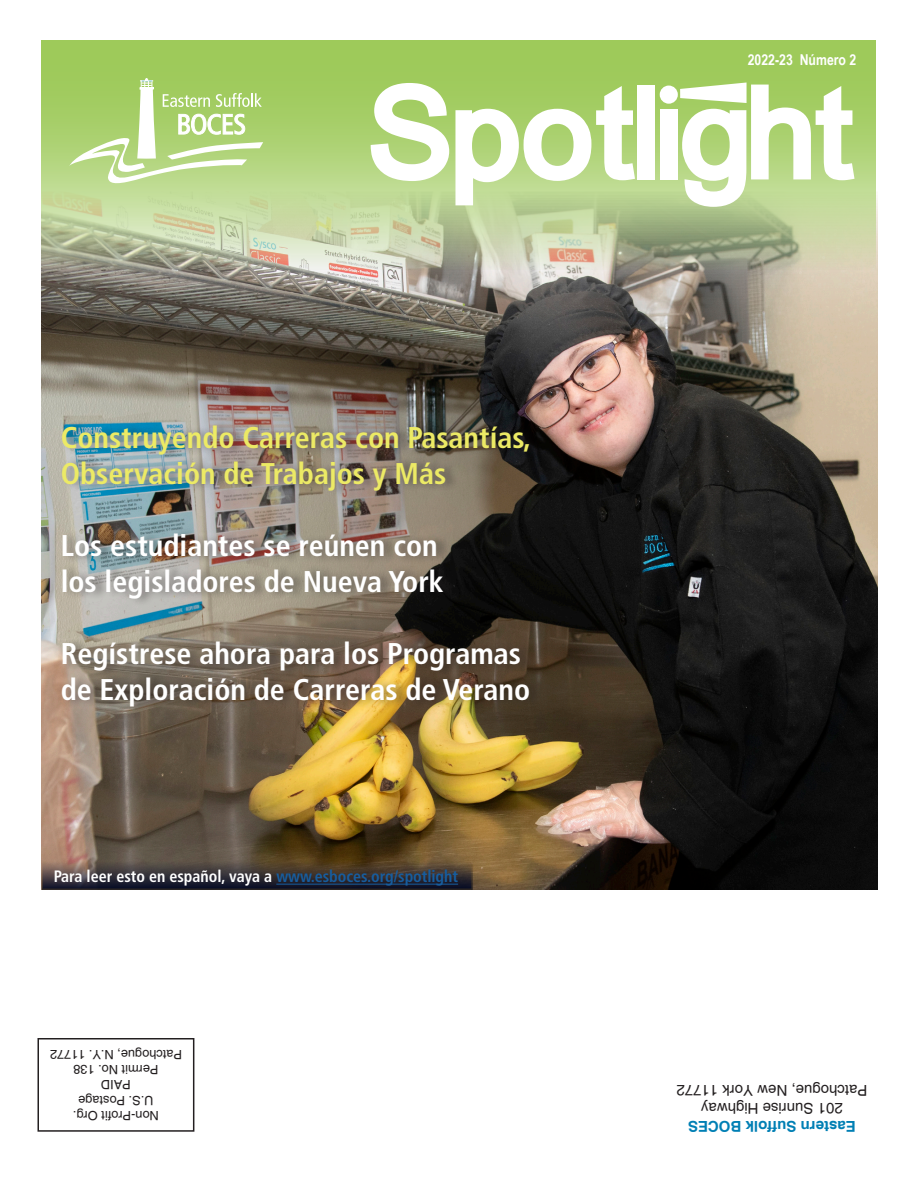
<style>
.page{position:relative;width:918px;height:1188px;background:#fff}
.page>*{position:absolute;margin:0;border:0;box-sizing:border-box;transform-origin:0 0}
.t1{font:700 condensed 30px "Frutiger LT Std";color:#fff}
.t2{font:700 condensed 30px "Frutiger LT Std";color:#ecea65}
.t3{font:700 condensed 16.5px "Frutiger LT Std";color:#fff}
.t4{font:15px "Helvetica";color:#231f20}
.t5{font:700 15px "Helvetica";color:#007fb4}
.t6{font:700 15px "Arial Narrow";color:#fff}
.t7{font:12.75px "Helvetica";color:#231f20}
.s1{color:#175d9e}
</style>
<div class="page">
<div style="left:38px;top:1038px;width:156px;height:94px;border:2px solid #231f20"></div>
<img style="left:42px;top:195px;width:836px;height:695px">
<svg style="left:42px;top:40px;width:834px;height:230px;background:#b1ca83"></svg>
<svg style="left:69px;top:78px;width:194px;height:108px"></svg>
<svg style="left:371px;top:83px;width:78px;height:98px"></svg>
<svg style="left:455px;top:86px;width:180px;height:119px"></svg>
<div style="left:638px;top:85px;width:17px;height:94px;background:#fff"></div>
<div style="left:660px;top:109px;width:17px;height:70px;background:#fff"></div>
<svg style="left:680px;top:83px;width:175px;height:124px"></svg>
<div style="left:660px;top:86px;width:18px;height:18px;background:#fff;border-radius:50%"></div>
<div style="left:61px;top:420px;width:482px;height:294px;background:#231f20;opacity:.47"></div>
<svg style="left:45px;top:864px;width:425px;height:23px;background:#3a3335"></svg>
<div style="left:42px;top:861px;width:431px;height:29px;border:2px solid #231f20"></div>
<hr style="left:276px;top:884px;width:182px;height:1px;background:#175d9e">
<p class="t2" style="left:61px;top:420px;width:472px">Construyendo Carreras con Pasantías,</p>
<p class="t2" style="left:61px;top:456px;width:387px">Observación de Trabajos y Más</p>
<p class="t1" style="left:61px;top:528px;width:379px">Los estudiantes se reúnen con</p>
<p class="t1" style="left:61px;top:564px;width:385px">los legisladores de Nueva York</p>
<p class="t1" style="left:61px;top:636px;width:462px">Regístrese ahora para los Programas</p>
<p class="t1" style="left:61px;top:672px;width:471px">de Exploración de Carreras de Verano</p>
<p class="t3" style="left:54px;top:867px;width:406px">Para leer esto en español, vaya a <span class="s1">www.esboces.org/spotlight</span></p>
<p class="t7" style="left:182px;top:1061px;width:134px;rotate:-180deg">Patchogue, N.Y. 11772</p>
<p class="t7" style="left:159px;top:1077px;width:87px;rotate:-180deg">Permit No. 138</p>
<p class="t7" style="left:131px;top:1092px;width:31px;rotate:-180deg">PAID</p>
<p class="t7" style="left:154px;top:1107px;width:77px;rotate:-180deg">U.S. Postage</p>
<p class="t7" style="left:159px;top:1123px;width:87px;rotate:-180deg">Non-Profit Org.</p>
<p class="t6" style="left:748px;top:48px;width:110px">2022-23 Número 2</p>
<p class="t4" style="left:867px;top:1099px;width:192px;rotate:-180deg">Patchogue, New York 11772</p>
<p class="t4" style="left:843px;top:1117px;width:143px;rotate:-180deg">201 Sunrise Highway</p>
<p class="t5" style="left:856px;top:1136px;width:169px;rotate:-180deg">Eastern Suffolk BOCES</p>
</div>
